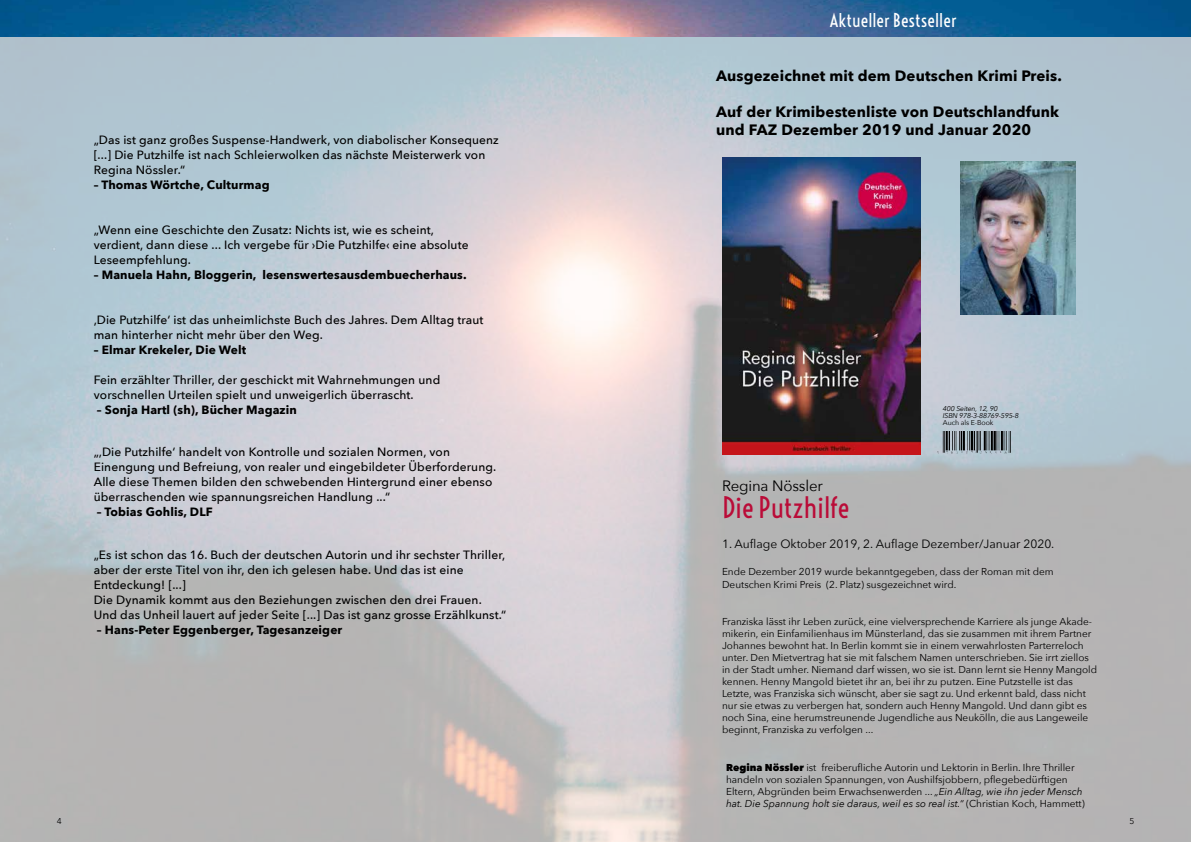
<style>
.page{position:relative;width:1191px;height:842px;background:#fff}
.page>*{position:absolute;margin:0;border:0;box-sizing:border-box;transform-origin:0 0}
.t1{font:28px "Voltaire";letter-spacing:-.01em;color:#ba0c38}
.t2{font:18px "Voltaire";color:#fff}
.t3{font:700 15px/18px "Avenir Next";letter-spacing:.01em;color:#000}
.t4{font:15px "Avenir Next";letter-spacing:-.01em;color:#000}
.t5{font:500 12px/15px "Avenir Next";letter-spacing:.01em;color:#000}
.t6{font:700 12px "Avenir Next";letter-spacing:.01em;color:#000}
.t7{font:12px "Avenir Next";color:#000}
.t8{font:10px/12px "Avenir Next";color:#000}
.t9{font:8.5px "Avenir Next";color:#000}
.t10{font:italic 7px/7px "Avenir Next";letter-spacing:-.02em;color:#000}
.t11{font:7px "Avenir Next";letter-spacing:-.01em;color:#000}
.s1{font-weight:800}
.s2{font-style:italic}
</style>
<div class="page">
<img style="left:0;top:37px;width:1191px;height:805px">
<img style="left:0;top:0;width:1191px;height:37px">
<img style="left:722px;top:157px;width:198px;height:298px">
<img style="left:960px;top:162px;width:115px;height:153px">
<img style="left:935px;top:432px;width:75px;height:22px">
<p class="t5" style="left:94px;top:132px;width:406px">„Das ist ganz großes Suspense-Handwerk, von diabolischer Konsequenz [...] Die Putzhilfe ist nach Schleierwolken das nächste Meisterwerk von<br>Regina Nössler.“</p>
<p class="t6" style="left:94px;top:175px;width:177px">– Thomas Wörtche, Culturmag</p>
<p class="t5" style="left:94px;top:222px;width:376px">„Wenn eine Geschichte den Zusatz: Nichts ist, wie es scheint, verdient, dann diese ... Ich vergebe für ›Die Putzhilfe‹ eine absolute<br>Leseempfehlung.</p>
<p class="t6" style="left:94px;top:265px;width:374px">– Manuela Hahn, Bloggerin, lesenswertesausdembuecherhaus.</p>
<p class="t5" style="left:94px;top:312px;width:391px">‚Die Putzhilfe‘ ist das unheimlichste Buch des Jahres. Dem Alltag traut man hinterher nicht mehr über den Weg.</p>
<p class="t6" style="left:94px;top:340px;width:154px">– Elmar Krekeler, Die Welt</p>
<p class="t5" style="left:94px;top:372px;width:348px">Fein erzählter Thriller, der geschickt mit Wahrnehmungen und vorschnellen Urteilen spielt und unweigerlich überrascht.</p>
<p class="t6" style="left:97px;top:400px;width:202px">– Sonja Hartl (sh), Bücher Magazin</p>
<p class="t5" style="left:94px;top:444px;width:404px">„‚Die Putzhilfe‘ handelt von Kontrolle und sozialen Normen, von Einengung und Befreiung, von realer und eingebildeter Überforderung.<br>Alle diese Themen bilden den schwebenden Hintergrund einer ebenso überraschenden wie spannungsreichen Handlung ...“</p>
<p class="t6" style="left:97px;top:501px;width:117px">– Tobias Gohlis, DLF</p>
<p class="t5" style="left:94px;top:547px;width:414px">„Es ist schon das 16. Buch der deutschen Autorin und ihr sechster Thriller, aber der erste Titel von ihr, den ich gelesen habe. Und das ist eine Entdeckung! [...]<br>Die Dynamik kommt aus den Beziehungen zwischen den drei Frauen.<br>Und das Unheil lauert auf jeder Seite [...] Das ist ganz grosse Erzählkunst.“</p>
<p class="t6" style="left:97px;top:619px;width:247px">– Hans-Peter Eggenberger, Tagesanzeiger</p>
<h2 class="t2" style="left:830px;top:9px;width:128px">Aktueller Bestseller</h2>
<h3 class="t3" style="left:716px;top:67px;width:347px">Ausgezeichnet mit dem Deutschen Krimi Preis.</h3>
<h3 class="t3" style="left:716px;top:103px;width:345px">Auf der Krimibestenliste von Deutschlandfunk und FAZ Dezember 2019 und Januar 2020</h3>
<p class="t10" style="left:943px;top:405px;width:77px">400 Seiten, 12, 90<br>ISBN 978-3-88769-595-8</p>
<p class="t11" style="left:943px;top:417px;width:52px">Auch als E-Book</p>
<h3 class="t4" style="left:722px;top:473px;width:102px">Regina Nössler</h3>
<h1 class="t1" style="left:722px;top:490px;width:129px">Die Putzhilfe</h1>
<p class="t7" style="left:722px;top:533px;width:334px">1. Auflage Oktober 2019, 2. Auflage Dezember/Januar 2020.</p>
<p class="t8" style="left:722px;top:564px;width:333px;line-height:13px">Ende Dezember 2019 wurde bekanntgegeben, dass der Roman mit dem<br>Deutschen Krimi Preis (2. Platz) susgezeichnet wird.</p>
<p class="t8" style="left:722px;top:615px;width:376px">Franziska lässt ihr Leben zurück, eine vielversprechende Karriere als junge Akade&shy;mikerin, ein Einfamilienhaus im Münsterland, das sie zusammen mit ihrem Partner Johannes bewohnt hat. In Berlin kommt sie in einem verwahrlosten Parterreloch unter. Den Mietvertrag hat sie mit falschem Namen unterschrieben. Sie irrt ziellos in der Stadt umher. Niemand darf wissen, wo sie ist. Dann lernt sie Henny Mangold kennen. Henny Mangold bietet ihr an, bei ihr zu putzen. Eine Putzstelle ist das Letzte, was Franziska sich wünscht, aber sie sagt zu. Und erkennt bald, dass nicht nur sie etwas zu verbergen hat, sondern auch Henny Mangold. Und dann gibt es noch Sina, eine herumstreunende Jugendliche aus Neukölln, die aus Langeweile beginnt, Franziska zu verfolgen ...</p>
<p class="t8" style="left:726px;top:761px;width:360px"><span class="s1">Regina Nössler</span> ist freiberufliche Autorin und Lektorin in Berlin. Ihre Thriller handeln von sozialen Spannungen, von Aushilfsjobbern, pflegebedürftigen Eltern, Abgründen beim Erwachsenwerden ... <span class="s2">„Ein Alltag, wie ihn jeder Mensch hat. Die Spannung holt sie daraus, weil es so real ist.“</span> (Christian Koch, Hammett)</p>
<p class="t9" style="left:57px;top:814px;width:6px">4</p>
<p class="t9" style="left:1129px;top:814px;width:6px">5</p>
</div>
